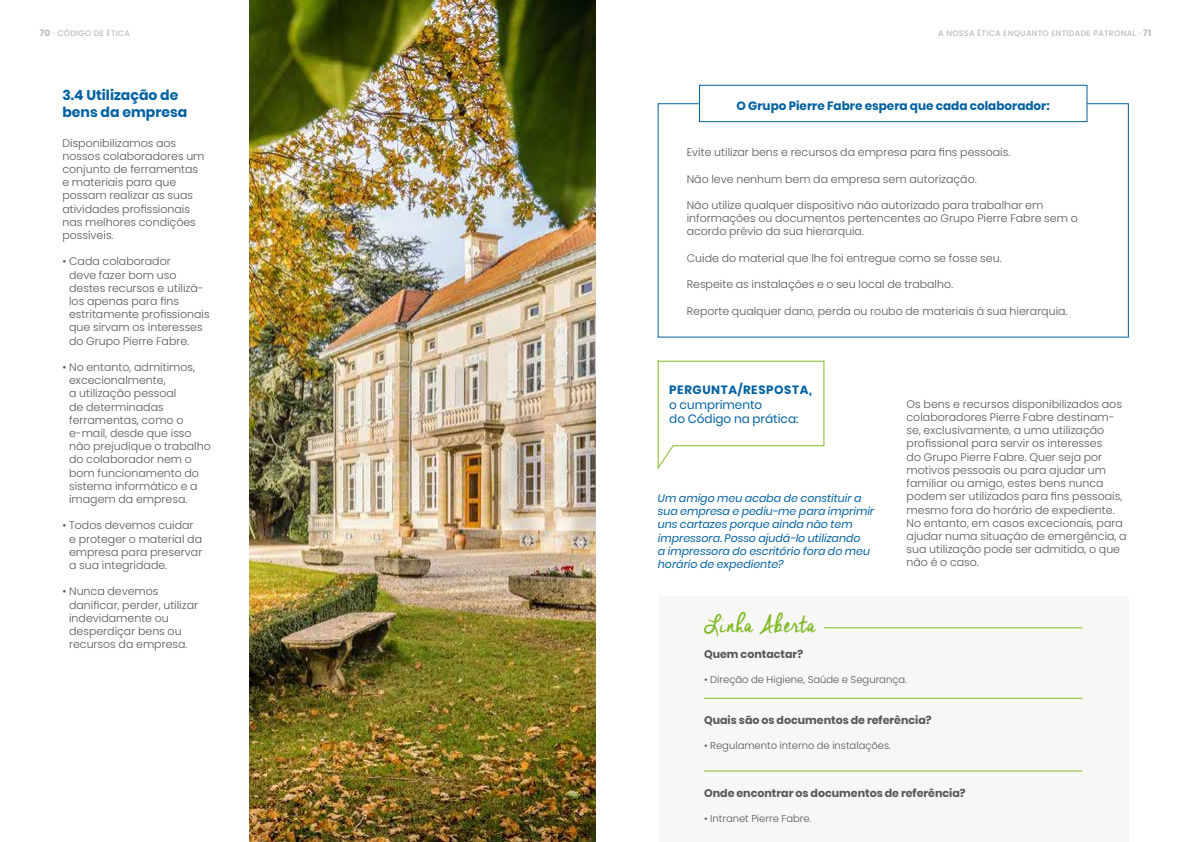
<style>
.page{position:relative;width:1191px;height:842px;background:#fff}
.page>*{position:absolute;margin:0;border:0;box-sizing:border-box;transform-origin:0 0}
.t1{font:30px "Cheddar Jack";letter-spacing:-.005em;color:#80ba27}
.t2{font:700 14px/16.8px "Poppins";color:#0061a1}
.t3{font:12px/14.4px "Poppins";color:#0061a1}
.t4{font:700 12px "Poppins";color:#0061a1}
.t5{font:300 11px/13.2px "Poppins";color:#575756}
.t6{font:italic 11px/13.2px "Poppins";color:#0061a1}
.t7{font:700 11px "Poppins";color:#575756}
.t8{font:300 10px "Poppins";color:#575756}
.t9{font:500 8px "Poppins";letter-spacing:.03em;color:#bcbcbc}
.s1{font-weight:700;font-size:9px}
.s2{font-weight:700}
</style>
<div class="page">
<img style="left:249px;top:0;width:346px;height:842px">
<div style="left:658px;top:597px;width:470px;height:245px;background:#f7f8f6"></div>
<hr style="left:824px;top:627px;width:258px;height:1px;background:#80ba27">
<hr style="left:704px;top:698px;width:378px;height:1px;background:#80ba27">
<hr style="left:704px;top:771px;width:378px;height:1px;background:#80ba27">
<div style="left:699px;top:85px;width:388px;height:37px;border:1px solid #0061a1"></div>
<svg style="left:657px;top:360px;width:167px;height:110px"></svg>
<p class="t9" style="left:40px;top:29px;width:92px"><span class="s1">70</span> · CÓDIGO DE ÉTICA</p>
<p class="t9" style="left:938px;top:29px;width:214px">A NOSSA ÉTICA ENQUANTO ENTIDADE PATRONAL · <span class="s1">71</span></p>
<p class="t2" style="left:62px;top:87px;width:126px">3.4 Utilização de bens da empresa</p>
<p class="t5" style="left:62px;top:136px;width:144px">Disponibilizamos aos nossos colaboradores um conjunto de ferramentas e materiais para que possam realizar as suas atividades profissionais nas melhores condições possíveis.</p>
<p class="t5" style="left:69px;top:255px;width:142px;text-indent:-7px">• Cada colaborador<br>deve fazer bom uso destes recursos e utilizá&shy;los apenas para fins estritamente profissionais que sirvam os interesses do Grupo Pierre Fabre.</p>
<p class="t5" style="left:69px;top:361px;width:143px;text-indent:-7px">• No entanto, admitimos, excecionalmente,<br>a utilização pessoal<br>de determinadas ferramentas, como o e-mail, desde que isso não prejudique o trabalho do colaborador nem o bom funcionamento do sistema informático e a imagem da empresa.</p>
<p class="t5" style="left:69px;top:519px;width:135px;text-indent:-7px">• Todos devemos cuidar e proteger o material da empresa para preservar a sua integridade.</p>
<p class="t5" style="left:69px;top:585px;width:130px;text-indent:-7px">• Nunca devemos danificar, perder, utilizar indevidamente ou desperdiçar bens ou recursos da empresa.</p>
<p class="t4" style="left:736px;top:99px;width:315px">O Grupo Pierre Fabre espera que cada colaborador:</p>
<p class="t5" style="left:686px;top:146px;width:325px">Evite utilizar bens e recursos da empresa para fins pessoais.</p>
<p class="t5" style="left:686px;top:172px;width:291px">Não leve nenhum bem da empresa sem autorização.</p>
<p class="t5" style="left:686px;top:199px;width:392px">Não utilize qualquer dispositivo não autorizado para trabalhar em informações ou documentos pertencentes ao Grupo Pierre Fabre sem o acordo prévio da sua hierarquia.</p>
<p class="t5" style="left:686px;top:251px;width:316px">Cuide do material que lhe foi entregue como se fosse seu.</p>
<p class="t5" style="left:686px;top:278px;width:268px">Respeite as instalações e o seu local de trabalho.</p>
<p class="t5" style="left:686px;top:304px;width:382px">Reporte qualquer dano, perda ou roubo de materiais à sua hierarquia.</p>
<p class="t3" style="left:669px;top:383px;width:144px"><span class="s2">PERGUNTA/RESPOSTA, </span>o cumprimento<br>do Código na prática:</p>
<p class="t6" style="left:658px;top:492px;width:218px">Um amigo meu acaba de constituir a sua empresa e pediu-me para imprimir uns cartazes porque ainda não tem impressora. Posso ajudá-lo utilizando<br>a impressora do escritório fora do meu horário de expediente?</p>
<p class="t5" style="left:906px;top:397px;width:222px">Os bens e recursos disponibilizados aos colaboradores Pierre Fabre destinam&shy;se, exclusivamente, a uma utilização profissional para servir os interesses<br>do Grupo Pierre Fabre. Quer seja por motivos pessoais ou para ajudar um familiar ou amigo, estes bens nunca podem ser utilizados para fins pessoais, mesmo fora do horário de expediente.<br>No entanto, em casos excecionais, para ajudar numa situação de emergência, a sua utilização pode ser admitida, o que não é o caso.</p>
<p class="t1" style="left:704px;top:608px;width:113px">Linha Aberta</p>
<p class="t7" style="left:704px;top:647px;width:101px">Quem contactar?</p>
<p class="t8" style="left:704px;top:674px;width:204px">• Direção de Higiene, Saúde e Segurança.</p>
<p class="t7" style="left:704px;top:714px;width:229px">Quais são os documentos de referência?</p>
<p class="t8" style="left:704px;top:740px;width:188px">• Regulamento interno de instalações.</p>
<p class="t7" style="left:704px;top:787px;width:263px">Onde encontrar os documentos de referência?</p>
<p class="t8" style="left:704px;top:813px;width:109px">• Intranet Pierre Fabre.</p>
</div>
